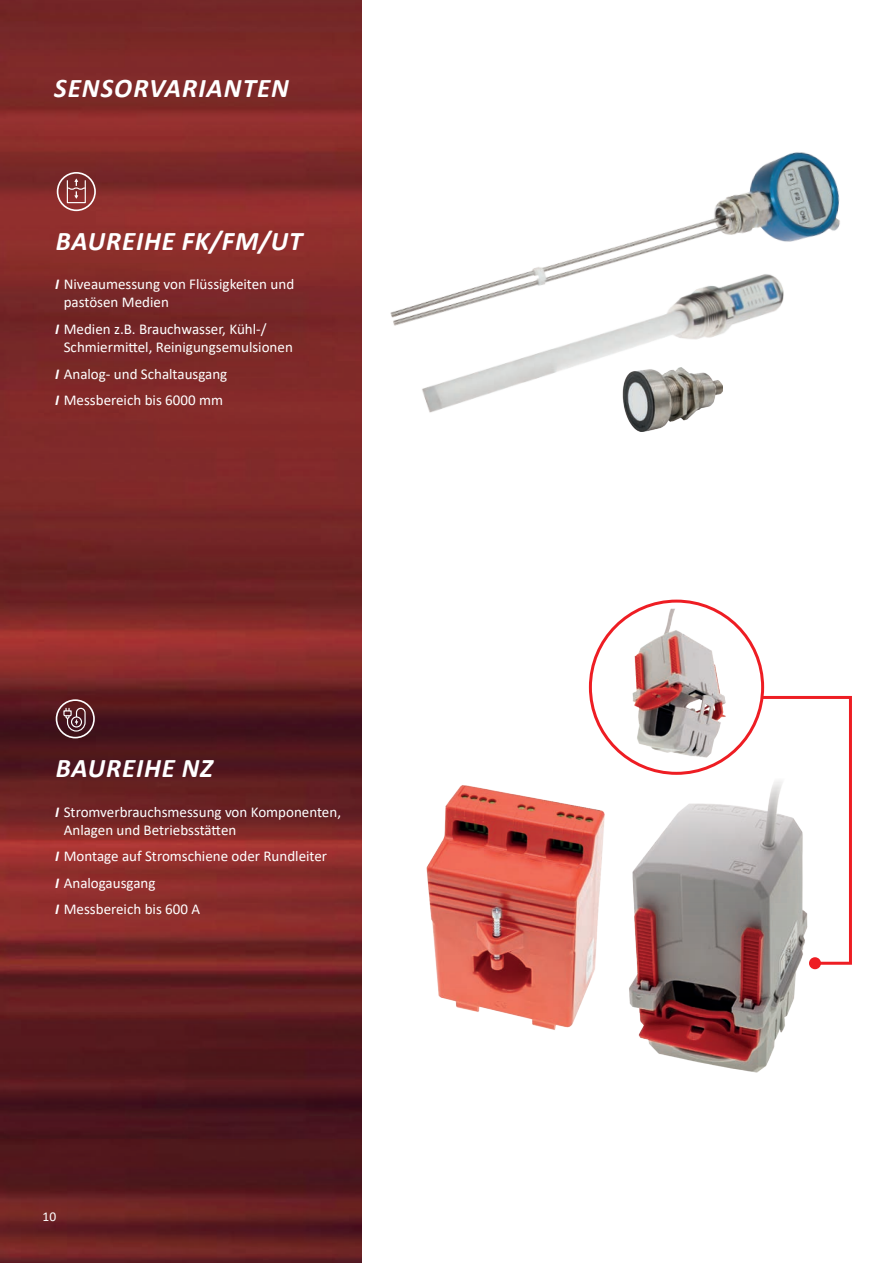
<style>
.page{position:relative;width:893px;height:1263px;background:#fff}
.page>*{position:absolute;margin:0;border:0;box-sizing:border-box;transform-origin:0 0}
.t1{font:italic 700 27px "Calibri";letter-spacing:.035em;color:#fff}
.t2{font:15px/18px "Calibri";color:#fff}
.t3{font:13.5px "Calibri";color:#fff}
.s1{font-weight:700;font-style:italic}
</style>
<div class="page">
<img style="left:390px;top:152px;width:450px;height:174px">
<img style="left:402px;top:251px;width:401px;height:181px">
<img style="left:0;top:0;width:361px;height:1263px">
<img style="left:617px;top:368px;width:106px;height:63px">
<img style="left:426px;top:785px;width:179px;height:245px">
<svg style="left:63px;top:707px;width:23px;height:25px"></svg>
<div style="left:56px;top:699px;width:39px;height:39px;border:2px solid #fff;border-radius:50%"></div>
<div style="left:67px;top:180px;width:19px;height:23px;border:1px solid #fff"></div>
<svg style="left:66px;top:179px;width:20px;height:20px"></svg>
<div style="left:57px;top:172px;width:39px;height:39px;border:2px solid #fff;border-radius:50%"></div>
<img style="left:629px;top:803px;width:192px;height:270px">
<img style="left:618px;top:609px;width:117px;height:157px">
<svg style="left:758px;top:694px;width:94px;height:272px"></svg>
<div style="left:809px;top:957px;width:12px;height:12px;background:#ee1d23;border-radius:50%"></div>
<h1 class="t1" style="left:54px;top:69px;width:236px">SENSORVARIANTEN</h1>
<h1 class="t1" style="left:56px;top:222px;width:248px">BAUREIHE FK/FM/UT</h1>
<p class="t2" style="left:64px;top:275px;width:232px;text-indent:-9px"><span class="s1">I</span> Niveaumessung von Flüssigkeiten und pastösen Medien</p>
<p class="t2" style="left:64px;top:320px;width:231px;text-indent:-9px"><span class="s1">I</span> Medien z.B. Brauchwasser, Kühl-/<br>Schmiermittel, Reinigungsemulsionen</p>
<p class="t2" style="left:55px;top:360px;width:174px;line-height:26.5px"><span class="s1">I</span> Analog- und Schaltausgang<br><span class="s1">I</span> Messbereich bis 6000 mm</p>
<h1 class="t1" style="left:56px;top:749px;width:159px">BAUREIHE NZ</h1>
<p class="t2" style="left:64px;top:802px;width:279px;text-indent:-9px"><span class="s1">I</span> Stromverbrauchsmessung von Komponenten,<br>Anlagen und Betriebsstätten</p>
<p class="t2" style="left:55px;top:843px;width:273px;line-height:26.5px"><span class="s1">I</span> Montage auf Stromschiene oder Rundleiter<br><span class="s1">I</span> Analogausgang<br><span class="s1">I</span> Messbereich bis 600 A</p>
<p class="t3" style="left:43px;top:1207px;width:15px">10</p>
</div>
